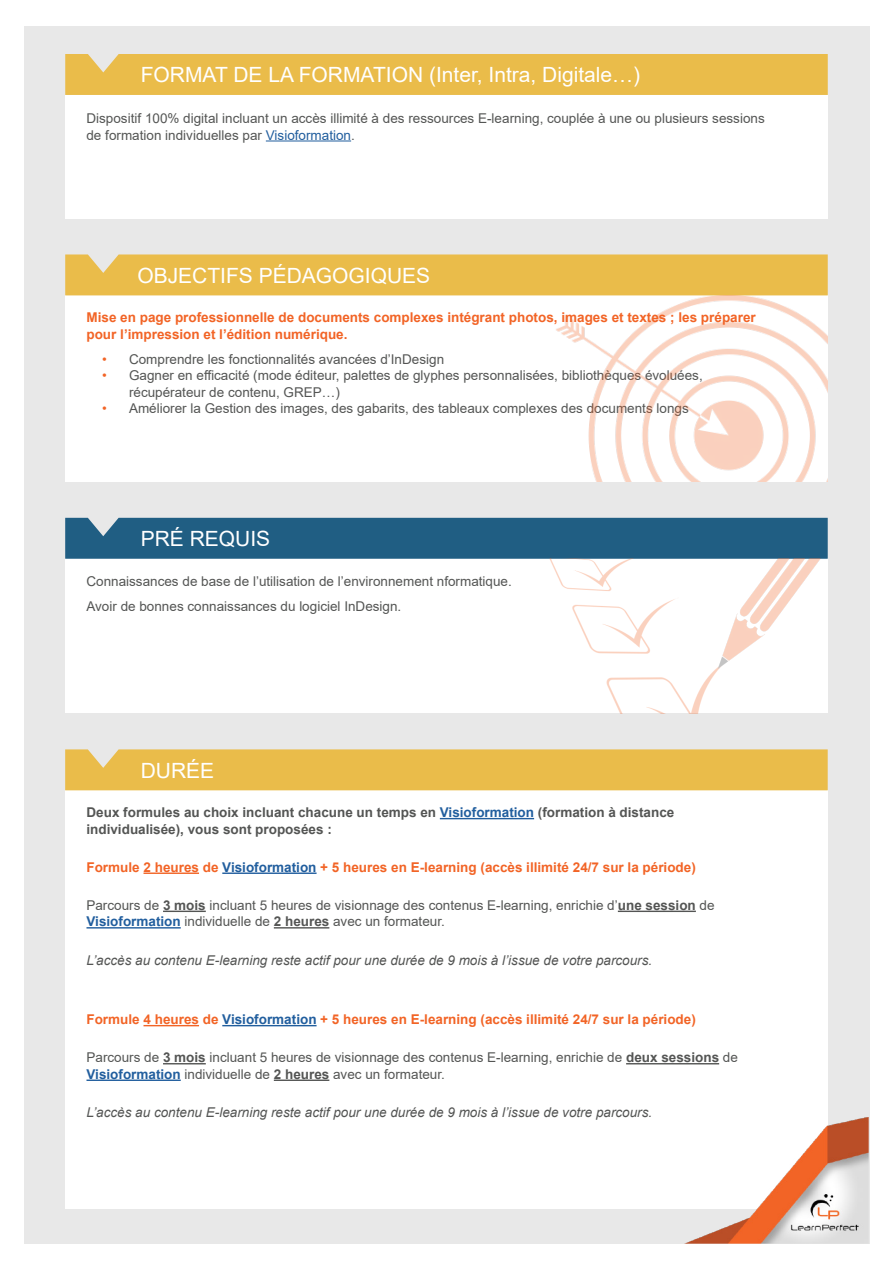
<style>
.page{position:relative;width:893px;height:1263px;background:#fff}
.page>*{position:absolute;margin:0;border:0;box-sizing:border-box;transform-origin:0 0}
.t1{font:21px "Arial";color:#fff}
.t2{font:13.5px/16.5px "Arial";color:#545554}
.t3{font:700 13.5px/16.5px "Arial";color:#f26426}
.t4{font:italic 13.5px "Arial";color:#545554}
.t5{font:700 13.5px/16.5px "Arial";color:#545554}
.s1{color:#215e9e}
.s2{color:#f26426}
.s3{font-weight:700}
.s4{font-weight:700;color:#215e9e}
</style>
<div class="page">
<div style="left:24px;top:26px;width:845px;height:1211px;background:#e8e8e8"></div>
<div style="left:65px;top:295px;width:763px;height:187px;background:#fff"></div>
<div style="left:65px;top:559px;width:763px;height:154px;background:#fff"></div>
<div style="left:65px;top:790px;width:763px;height:419px;background:#fff"></div>
<div style="left:65px;top:254px;width:763px;height:41px;background:#eabc4a"></div>
<div style="left:65px;top:518px;width:763px;height:41px;background:#205e83"></div>
<div style="left:65px;top:749px;width:763px;height:41px;background:#eabc4a"></div>
<div style="left:65px;top:95px;width:763px;height:123px;background:#fff"></div>
<div style="left:65px;top:54px;width:763px;height:41px;background:#eabc4a"></div>
<hr style="left:266px;top:140px;width:85px;height:1px;background:#215e9e">
<hr style="left:440px;top:818px;width:94px;height:1px;background:#215e9e">
<hr style="left:143px;top:872px;width:56px;height:2px;background:#f26426">
<hr style="left:222px;top:872px;width:95px;height:2px;background:#215e9e">
<hr style="left:163px;top:911px;width:43px;height:1px;background:#545554">
<hr style="left:618px;top:911px;width:78px;height:1px;background:#545554">
<hr style="left:86px;top:927px;width:95px;height:1px;background:#215e9e">
<hr style="left:274px;top:927px;width:55px;height:1px;background:#545554">
<hr style="left:143px;top:1025px;width:56px;height:1px;background:#f26426">
<hr style="left:222px;top:1025px;width:95px;height:1px;background:#215e9e">
<hr style="left:163px;top:1063px;width:43px;height:1px;background:#545554">
<hr style="left:626px;top:1063px;width:93px;height:1px;background:#545554">
<hr style="left:86px;top:1079px;width:95px;height:2px;background:#215e9e">
<hr style="left:274px;top:1079px;width:55px;height:2px;background:#545554">
<img style="left:683px;top:1118px;width:186px;height:126px">
<img style="left:540px;top:295px;width:288px;height:187px">
<img style="left:549px;top:559px;width:271px;height:154px">
<h1 class="t1" style="left:141px;top:60px;width:501px">FORMAT DE LA FORMATION (Inter, Intra, Digitale…)</h1>
<p class="t2" style="left:86px;top:110px;width:680px">Dispositif 100% digital incluant un accès illimité à des ressources E-learning, couplée à une ou plusieurs sessions de formation individuelles par <span class="s1">Visioformation</span>.</p>
<h1 class="t1" style="left:137px;top:261px;width:294px">OBJECTIFS PÉDAGOGIQUES</h1>
<p class="t3" style="left:86px;top:309px;width:671px">Mise en page professionnelle de documents complexes intégrant photos, images et textes ; les préparer pour l’impression et l’édition numérique.</p>
<p class="t2" style="left:102px;top:351px;width:344px"><span class="s2">•</span> Comprendre les fonctionnalités avancées d’InDesign</p>
<p class="t2" style="left:129px;top:367px;width:575px;text-indent:-27px"><span class="s2">•</span> Gagner en efficacité (mode éditeur, palettes de glyphes personnalisées, bibliothèques évoluées, récupérateur de contenu, GREP…)</p>
<p class="t2" style="left:102px;top:400px;width:588px"><span class="s2">•</span> Améliorer la Gestion des images, des gabarits, des tableaux complexes des documents longs</p>
<h1 class="t1" style="left:141px;top:524px;width:131px">PRÉ REQUIS</h1>
<p class="t2" style="left:86px;top:568px;width:427px;line-height:25px">Connaissances de base de l’utilisation de l’environnement nformatique.<br>Avoir de bonnes connaissances du logiciel InDesign.</p>
<h1 class="t1" style="left:141px;top:756px;width:75px">DURÉE</h1>
<p class="t5" style="left:86px;top:804px;width:589px">Deux formules au choix incluant chacune un temps en <span class="s1">Visioformation</span> (formation à distance individualisée), vous sont proposées :</p>
<p class="t3" style="left:86px;top:859px;width:611px">Formule 2 heures de <span class="s1">Visioformation</span> + 5 heures en E-learning (accès illimité 24/7 sur la période)</p>
<p class="t2" style="left:86px;top:897px;width:630px">Parcours de <span class="s3">3 mois</span> incluant 5 heures de visionnage des contenus E-learning, enrichie d’<span class="s3">une session</span> de<br><span class="s4">Visioformation</span> individuelle de <span class="s3">2 heures</span> avec un formateur.</p>
<p class="t4" style="left:86px;top:951px;width:567px">L’accès au contenu E-learning reste actif pour une durée de 9 mois à l’issue de votre parcours.</p>
<p class="t3" style="left:86px;top:1011px;width:611px">Formule 4 heures de <span class="s1">Visioformation</span> + 5 heures en E-learning (accès illimité 24/7 sur la période)</p>
<p class="t2" style="left:86px;top:1049px;width:653px">Parcours de <span class="s3">3 mois</span> incluant 5 heures de visionnage des contenus E-learning, enrichie de <span class="s3">deux sessions</span> de<br><span class="s4">Visioformation</span> individuelle de <span class="s3">2 heures</span> avec un formateur.</p>
<p class="t4" style="left:86px;top:1103px;width:567px">L’accès au contenu E-learning reste actif pour une durée de 9 mois à l’issue de votre parcours.</p>
</div>
